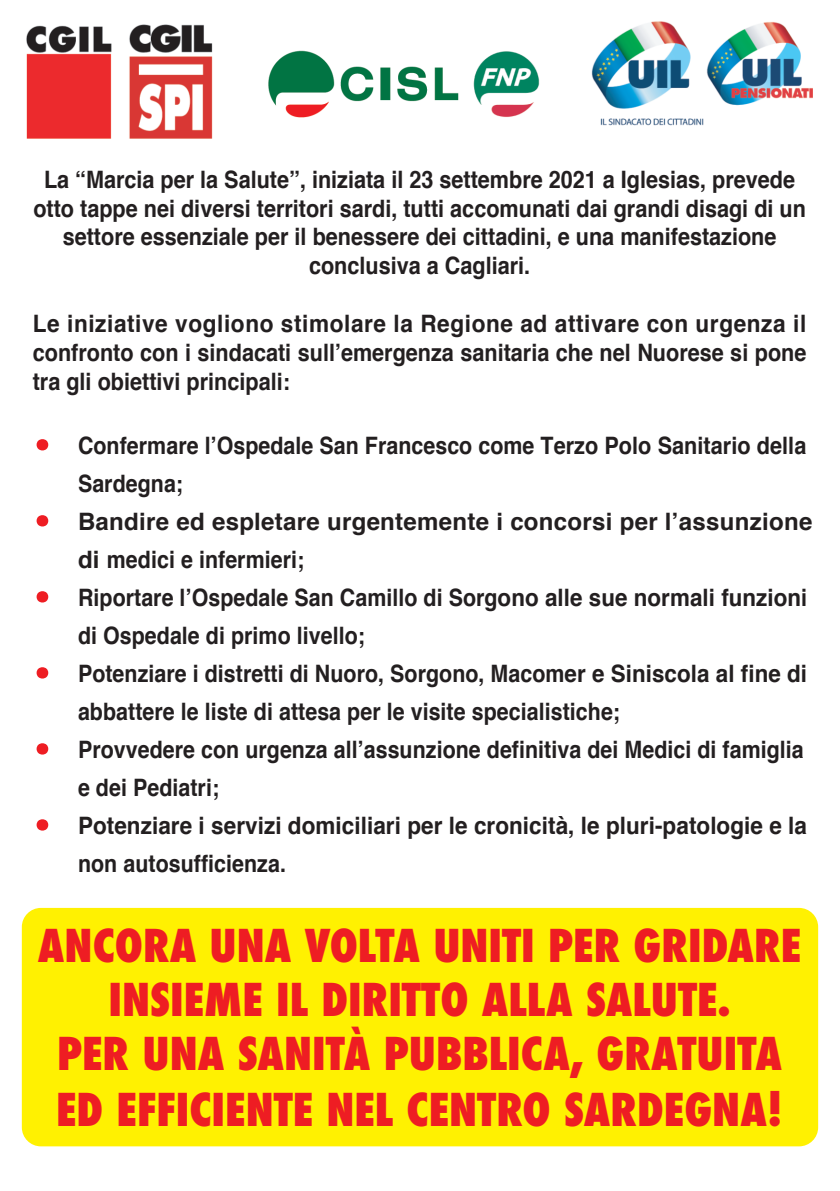
<style>
.page{position:relative;width:840px;height:1191px;background:#fff}
.page>*{position:absolute;margin:0;border:0;box-sizing:border-box;transform-origin:0 0}
.t1{font:800 condensed 44px/54.6px "Futura";color:#ee1d23;text-align:center}
.t2{font:700 24px/38px "Helvetica";letter-spacing:.005em;color:#231f20;scale:.89 1}
.t3{font:700 24px/28.8px "Helvetica";letter-spacing:.005em;color:#231f20;text-align:justify;scale:.94 1}
.t4{font:700 24px/28.8px "Helvetica";letter-spacing:.005em;color:#231f20;text-align:center;scale:.9 1}
.t5{font:700 24px/38px "Helvetica";letter-spacing:.005em;color:#231f20}
.s1{font-size:52.4px;color:#ee1d23}
</style>
<div class="page">
<div style="left:22px;top:908px;width:795px;height:238px;background:#fff101;border-radius:19px"></div>
<img style="left:26px;top:21px;width:786px;height:118px">
<p class="t4" style="left:33px;top:165px;width:859px">La “Marcia per la Salute”, iniziata il 23 settembre 2021 a Iglesias, prevede otto tappe nei diversi territori sardi, tutti accomunati dai grandi disagi di un settore essenziale per il benessere dei cittadini, e una manifestazione conclusiva a Cagliari.</p>
<p class="t3" style="left:33px;top:309px;width:824px">Le iniziative vogliono stimolare la Regione ad attivare con urgenza il confronto con i sindacati sull’emergenza sanitaria che nel Nuorese si pone tra gli obiettivi principali:</p>
<p class="t2" style="left:78px;top:426px;width:819px;text-indent:-45px"><span class="s1">•</span> Confermare l’Ospedale San Francesco come Terzo Polo Sanitario della<br>Sardegna;</p>
<p class="t5" style="left:78px;top:502px;width:735px;text-indent:-45px"><span class="s1">•</span> Bandire ed espletare urgentemente i concorsi per l’assunzione di medici e infermieri;</p>
<p class="t2" style="left:78px;top:578px;width:820px;text-indent:-45px"><span class="s1">•</span> Riportare l’Ospedale San Camillo di Sorgono alle sue normali funzioni di Ospedale di primo livello;</p>
<p class="t2" style="left:78px;top:654px;width:820px;text-indent:-45px"><span class="s1">•</span> Potenziare i distretti di Nuoro, Sorgono, Macomer e Siniscola al fine di abbattere le liste di attesa per le visite specialistiche;</p>
<p class="t2" style="left:78px;top:730px;width:816px;text-indent:-45px"><span class="s1">•</span> Provvedere con urgenza all’assunzione definitiva dei Medici di famiglia e dei Pediatri;</p>
<p class="t3" style="left:78px;top:806px;width:776px;line-height:38px;text-indent:-45px"><span class="s1">•</span> Potenziare i servizi domiciliari per le cronicità, le pluri-patologie e la non autosufficienza.</p>
<h1 class="t1" style="left:38px;top:918px;width:764px">ANCORA UNA VOLTA UNITI PER GRIDARE INSIEME IL DIRITTO ALLA SALUTE.<br>PER UNA SANITÀ PUBBLICA, GRATUITA ED EFFICIENTE NEL CENTRO SARDEGNA!</h1>
</div>
